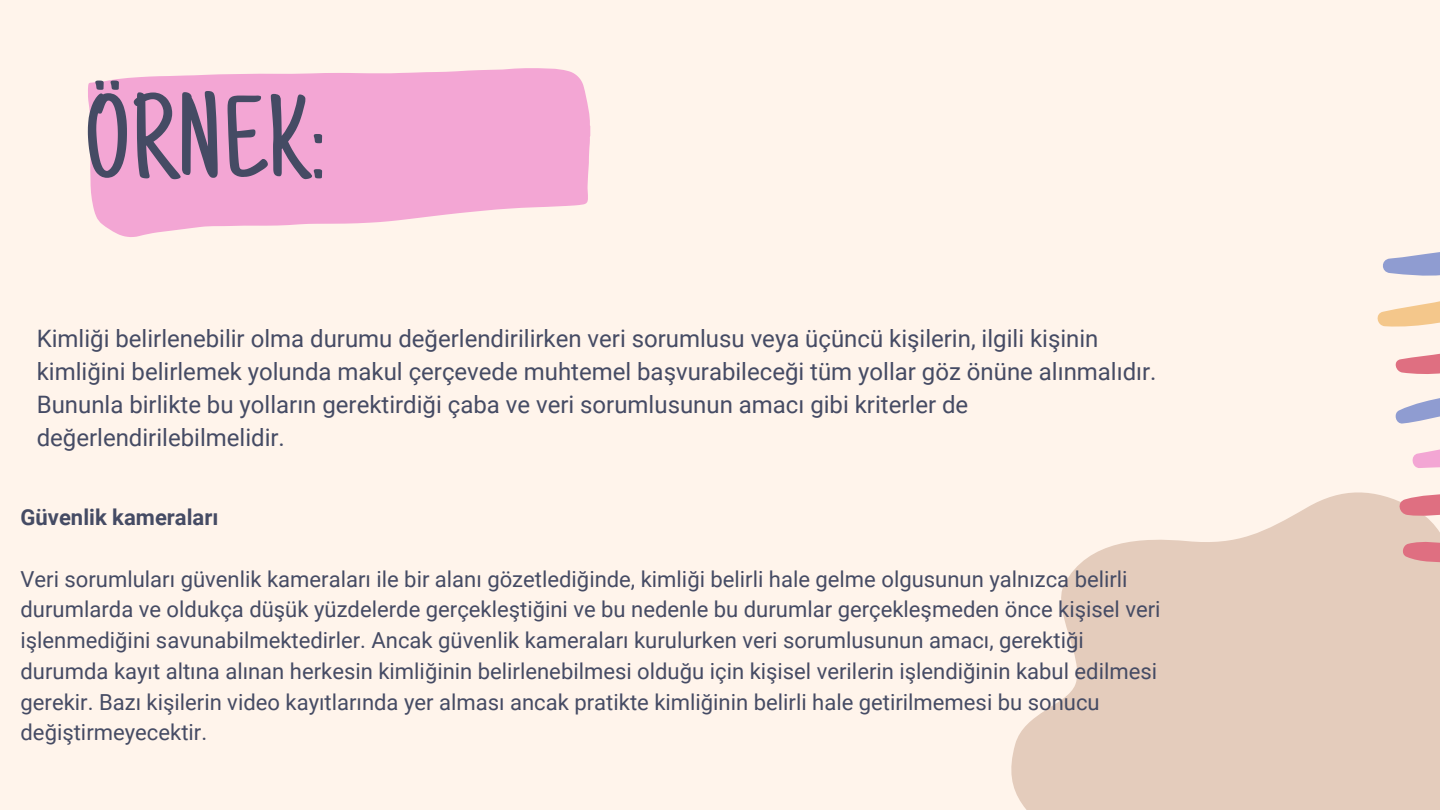
<style>
.page{position:relative;width:1440px;height:810px;background:#fff4eb}
.page>*{position:absolute;margin:0;border:0;box-sizing:border-box;transform-origin:0 0}
.t1{font:120px "Just Another Hand";color:#454b64}
.t2{font:24px/33px "Roboto";color:#454b64}
.t3{font:22.1px/30.8px "Roboto";color:#454b64}
.t4{font:700 22.1px "Roboto";color:#454b64}
</style>
<div class="page">
<svg style="left:1011px;top:492px;width:429px;height:318px;fill:#e4ccbc"></svg>
<svg style="left:1383px;top:252px;width:57px;height:24px"></svg>
<svg style="left:1377px;top:301px;width:63px;height:26px"></svg>
<svg style="left:1395px;top:353px;width:45px;height:21px"></svg>
<svg style="left:1395px;top:398px;width:45px;height:26px"></svg>
<svg style="left:1412px;top:449px;width:28px;height:19px"></svg>
<svg style="left:1396px;top:492px;width:44px;height:25px"></svg>
<svg style="left:1401px;top:540px;width:39px;height:26px"></svg>
<svg style="left:88px;top:68px;width:502px;height:169px;background:#f4b0d7"></svg>
<p class="t1" style="left:84px;top:93px;width:244px">ÖRNEK:</p>
<h1 class="t2" style="left:37px;top:322px;width:1121px">Kimliği belirlenebilir olma durumu değerlendirilirken veri sorumlusu veya üçüncü kişilerin, ilgili kişinin kimliğini belirlemek yolunda makul çerçevede muhtemel başvurabileceği tüm yollar göz önüne alınmalıdır.<br>Bununla birlikte bu yolların gerektirdiği çaba ve veri sorumlusunun amacı gibi kriterler de değerlendirilebilmelidir.</h1>
<p class="t4" style="left:21px;top:505px;width:199px">Güvenlik kameraları</p>
<p class="t3" style="left:21px;top:564px;width:1141px">Veri sorumluları güvenlik kameraları ile bir alanı gözetlediğinde, kimliği belirli hale gelme olgusunun yalnızca belirli durumlarda ve oldukça düşük yüzdelerde gerçekleştiğini ve bu nedenle bu durumlar gerçekleşmeden önce kişisel veri işlenmediğini savunabilmektedirler. Ancak güvenlik kameraları kurulurken veri sorumlusunun amacı, gerektiği durumda kayıt altına alınan herkesin kimliğinin belirlenebilmesi olduğu için kişisel verilerin işlendiğinin kabul edilmesi gerekir. Bazı kişilerin video kayıtlarında yer alması ancak pratikte kimliğinin belirli hale getirilmemesi bu sonucu değiştirmeyecektir.</p>
</div>
